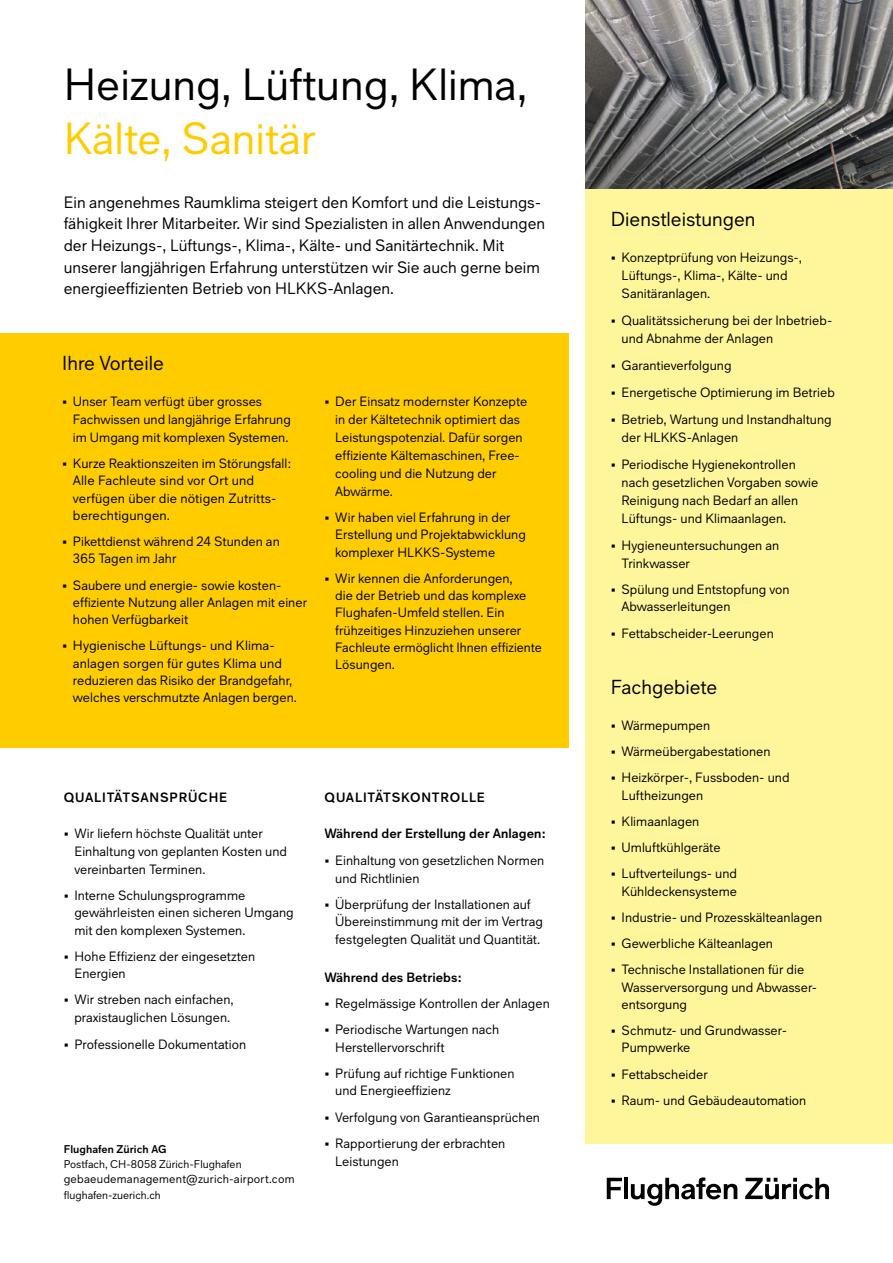
<style>
.page{position:relative;width:893px;height:1263px;background:#fff}
.page>*{position:absolute;margin:0;border:0;box-sizing:border-box;transform-origin:0 0}
.Titel_30pt{font:45px/54px "Zurich Airport";color:#000}
.Titel_13_5pt{font:20.25px "Zurich Airport";color:#000}
.Text_11pt{font:16.5px/21.6px "Zurich Airport";color:#000}
.t1{font:13.5px/17.2px "Zurich Airport";letter-spacing:.005em;color:#000}
.Grundtext_9pt{font:700 13.5px "Zurich Airport";letter-spacing:.005em;color:#000}
.Untertitel_2_Bold_9p{font:700 13.5px "Zurich Airport";letter-spacing:.06em;color:#000}
.t2{font:12px "Zurich Airport";letter-spacing:.015em;color:#000}
.t3{font:11.25px "Zurich Airport";letter-spacing:.005em;color:#000}
.t4{font:700 11.25px "Zurich Airport";letter-spacing:.005em;color:#000}
.s1{color:#fc0}
</style>
<div class="page">
<div style="left:0;top:334px;width:568px;height:414px;background:#fc0"></div>
<img style="left:585px;top:0;width:308px;height:190px">
<div style="left:585px;top:190px;width:308px;height:954px;background:#fff69b"></div>
<svg style="left:607px;top:1178px;width:15px;height:21px"></svg>
<hr style="left:624px;top:1178px;width:4px;height:21px;background:#000">
<svg style="left:631px;top:1177px;width:106px;height:29px"></svg>
<svg style="left:745px;top:1178px;width:84px;height:21px"></svg>
<p class="Titel_30pt" style="left:64px;top:57px;width:465px">Heizung, Lüftung, Klima,<br><span class="s1">Kälte, Sanitär</span></p>
<p class="Text_11pt" style="left:64px;top:191px;width:483px">Ein angenehmes Raumklima steigert den Komfort und die Leistungs&shy;fähigkeit Ihrer Mitarbeiter. Wir sind Spezialisten in allen Anwendungen der Heizungs-, Lüftungs-, Klima-, Kälte- und Sanitärtechnik. Mit unserer langjährigen Erfahrung unterstützen wir Sie auch gerne beim energieeffizienten Betrieb von HLKKS-Anlagen.</p>
<p class="Titel_13_5pt" style="left:62px;top:351px;width:103px">Ihre Vorteile</p>
<p class="t1" style="left:73px;top:392px;width:219px;line-height:18px;text-indent:-11px">• Unser Team verfügt über grosses<br>Fachwissen und langjährige Erfahrung im Umgang mit komplexen Systemen.</p>
<p class="t1" style="left:73px;top:455px;width:220px;text-indent:-11px">• Kurze Reaktionszeiten im Störungsfall:<br>Alle Fachleute sind vor Ort und verfügen über die nötigen Zutritts&shy;berechtigungen.</p>
<p class="t1" style="left:73px;top:533px;width:208px;text-indent:-11px">• Pikettdienst während 24 Stunden an<br>365 Tagen im Jahr</p>
<p class="t1" style="left:73px;top:576px;width:236px;text-indent:-11px">• Saubere und energie- sowie kosten&shy;effiziente Nutzung aller Anlagen mit einer hohen Verfügbarkeit</p>
<p class="t1" style="left:73px;top:637px;width:225px;text-indent:-11px">• Hygienische Lüftungs- und Klima&shy;anlagen sorgen für gutes Klima und reduzieren das Risiko der Brandgefahr, welches verschmutzte Anlagen bergen.</p>
<p class="t1" style="left:335px;top:392px;width:194px;line-height:18px;text-indent:-11px">• Der Einsatz modernster Konzepte in der Kältetechnik optimiert das<br>Leistungspotenzial. Dafür sorgen effiziente Kältemaschinen, Free&shy;cooling und die Nutzung der<br>Abwärme.</p>
<p class="t1" style="left:335px;top:509px;width:192px;text-indent:-11px">• Wir haben viel Erfahrung in der<br>Erstellung und Projektabwicklung komplexer HLKKS-Systeme</p>
<p class="t1" style="left:335px;top:569px;width:208px;text-indent:-11px">• Wir kennen die Anforderungen,<br>die der Betrieb und das komplexe<br>Flughafen-Umfeld stellen. Ein frühzeitiges Hinzuziehen unserer<br>Fachleute ermöglicht Ihnen effiziente<br>Lösungen.</p>
<p class="Untertitel_2_Bold_9p" style="left:64px;top:789px;width:165px">QUALITÄTSANSPRÜCHE</p>
<p class="t1" style="left:74px;top:824px;width:214px;line-height:18px;text-indent:-11px">• Wir liefern höchste Qualität unter<br>Einhaltung von geplanten Kosten und vereinbarten Terminen.</p>
<p class="t1" style="left:74px;top:887px;width:221px;text-indent:-11px">• Interne Schulungsprogramme gewährleisten einen sicheren Umgang mit den komplexen Systemen.</p>
<p class="t1" style="left:74px;top:947px;width:182px;text-indent:-11px">• Hohe Effizienz der eingesetzten<br>Energien</p>
<p class="t1" style="left:64px;top:991px;width:171px;text-align:center">• Wir streben nach einfachen, praxistauglichen Lösungen.</p>
<p class="t1" style="left:64px;top:1035px;width:184px">• Professionelle Dokumentation</p>
<p class="t4" style="left:64px;top:1142px;width:104px">Flughafen Zürich AG</p>
<p class="t3" style="left:64px;top:1158px;width:179px">Postfach, CH-8058 Zürich-Flughafen</p>
<p class="t2" style="left:64px;top:1172px;width:232px">gebaeudemanagement@zurich-airport.com</p>
<p class="t3" style="left:64px;top:1188px;width:99px">flughafen-zuerich.ch</p>
<p class="Untertitel_2_Bold_9p" style="left:325px;top:789px;width:162px">QUALITÄTSKONTROLLE</p>
<p class="Grundtext_9pt" style="left:325px;top:825px;width:223px">Während der Erstellung der Anlagen:</p>
<p class="t1" style="left:335px;top:851px;width:211px;line-height:18px;text-indent:-11px">• Einhaltung von gesetzlichen Normen und Richtlinien</p>
<p class="t1" style="left:335px;top:896px;width:209px;text-indent:-11px">• Überprüfung der Installationen auf<br>Übereinstimmung mit der im Vertrag festgelegten Qualität und Quantität.</p>
<p class="Grundtext_9pt" style="left:325px;top:969px;width:139px">Während des Betriebs:</p>
<p class="t1" style="left:325px;top:995px;width:227px">• Regelmässige Kontrollen der Anlagen</p>
<p class="t1" style="left:335px;top:1021px;width:166px;text-indent:-11px">• Periodische Wartungen nach<br>Herstellervorschrift</p>
<p class="t1" style="left:335px;top:1064px;width:181px;text-indent:-11px">• Prüfung auf richtige Funktionen und Energieeffizienz</p>
<p class="t1" style="left:325px;top:1109px;width:217px">• Verfolgung von Garantieansprüchen</p>
<p class="t1" style="left:335px;top:1135px;width:172px;text-indent:-11px">• Rapportierung der erbrachten<br>Leistungen</p>
<p class="Titel_13_5pt" style="left:611px;top:207px;width:146px">Dienstleistungen</p>
<p class="t1" style="left:621px;top:248px;width:182px;line-height:18px;text-indent:-11px">• Konzeptprüfung von Heizungs-,<br>Lüftungs-, Klima-, Kälte- und<br>Sanitäranlagen.</p>
<p class="t1" style="left:621px;top:311px;width:212px;line-height:18px;text-indent:-11px">• Qualitätssicherung bei der Inbetrieb&shy;und Abnahme der Anlagen</p>
<p class="t1" style="left:611px;top:356px;width:122px">• Garantieverfolgung</p>
<p class="t1" style="left:611px;top:383px;width:225px">• Energetische Optimierung im Betrieb</p>
<p class="t1" style="left:621px;top:410px;width:212px;line-height:18px;text-indent:-11px">• Betrieb, Wartung und Instandhaltung der HLKKS-Anlagen</p>
<p class="t1" style="left:621px;top:455px;width:198px;line-height:18px;text-indent:-11px">• Periodische Hygienekontrollen nach gesetzlichen Vorgaben sowie<br>Reinigung nach Bedarf an allen<br>Lüftungs- und Klimaanlagen.</p>
<p class="t1" style="left:621px;top:536px;width:159px;line-height:18px;text-indent:-11px">• Hygieneuntersuchungen an<br>Trinkwasser</p>
<p class="t1" style="left:621px;top:581px;width:169px;text-indent:-11px">• Spülung und Entstopfung von<br>Abwasserleitungen</p>
<p class="t1" style="left:611px;top:624px;width:164px">• Fettabscheider-Leerungen</p>
<p class="Titel_13_5pt" style="left:611px;top:675px;width:108px">Fachgebiete</p>
<p class="t1" style="left:611px;top:716px;width:101px">• Wärmepumpen</p>
<p class="t1" style="left:611px;top:743px;width:161px">• Wärmeübergabestationen</p>
<p class="t1" style="left:621px;top:769px;width:169px;text-indent:-11px">• Heizkörper-, Fussboden- und<br>Luftheizungen</p>
<p class="t1" style="left:611px;top:812px;width:90px">• Klimaanlagen</p>
<p class="t1" style="left:611px;top:839px;width:111px">• Umluftkühlgeräte</p>
<p class="t1" style="left:611px;top:865px;width:128px;text-align:right">• Luftverteilungs- und<br>Kühldeckensysteme</p>
<p class="t1" style="left:611px;top:908px;width:213px">• Industrie- und Prozesskälteanlagen</p>
<p class="t1" style="left:611px;top:935px;width:164px">• Gewerbliche Kälteanlagen</p>
<p class="t1" style="left:621px;top:961px;width:195px;text-indent:-11px">• Technische Installationen für die<br>Wasserversorgung und Abwasser&shy;entsorgung</p>
<p class="t1" style="left:621px;top:1022px;width:167px;text-indent:-11px">• Schmutz- und Grundwasser-<br>Pumpwerke</p>
<p class="t1" style="left:611px;top:1065px;width:98px">• Fettabscheider</p>
<p class="t1" style="left:611px;top:1091px;width:197px">• Raum- und Gebäudeautomation</p>
</div>
